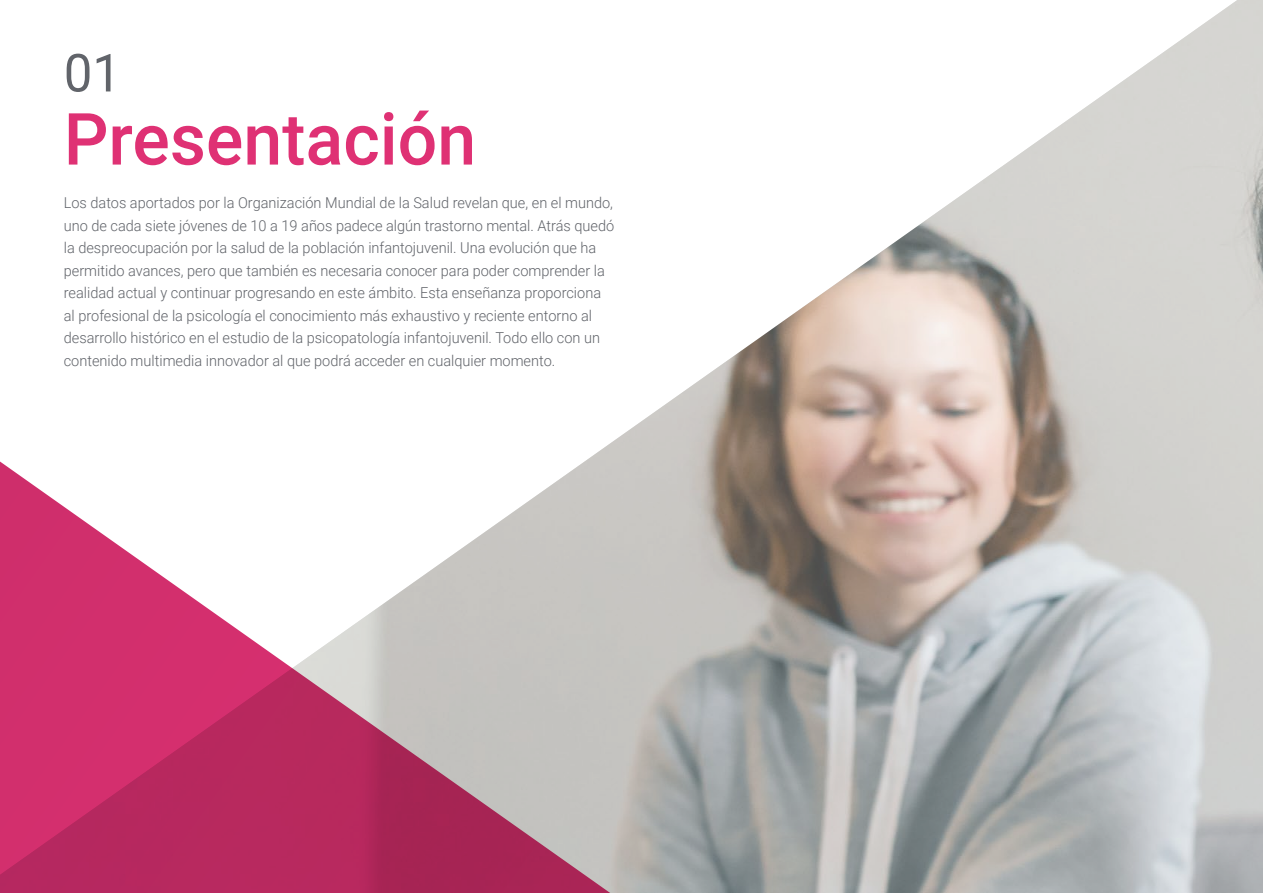
<style>
.page{position:relative;width:1263px;height:893px;background:#fff}
.page>*{position:absolute;margin:0;border:0;box-sizing:border-box;transform-origin:0 0}
.t1{font:500 72px "Roboto";color:#df3174}
.t2{font:52.5px "Roboto";color:#61646a}
.t3{font:300 15px/22.5px "Roboto";color:#61646a}
</style>
<div class="page">
<img style="left:607px;top:0;width:656px;height:893px">
<svg style="left:0;top:446px;width:640px;height:447px"></svg>
<h2 class="t2" style="left:64px;top:36px;width:59px">01</h2>
<h1 class="t1" style="left:64px;top:89px;width:414px">Presentación</h1>
<p class="t3" style="left:64px;top:191px;width:552px">Los datos aportados por la Organización Mundial de la Salud revelan que, en el mundo, uno de cada siete jóvenes de 10 a 19 años padece algún trastorno mental. Atrás quedó la despreocupación por la salud de la población infantojuvenil. Una evolución que ha permitido avances, pero que también es necesaria conocer para poder comprender la realidad actual y continuar progresando en este ámbito. Esta enseñanza proporciona al profesional de la psicología el conocimiento más exhaustivo y reciente entorno al desarrollo histórico en el estudio de la psicopatología infantojuvenil. Todo ello con un contenido multimedia innovador al que podrá acceder en cualquier momento.</p>
</div>
